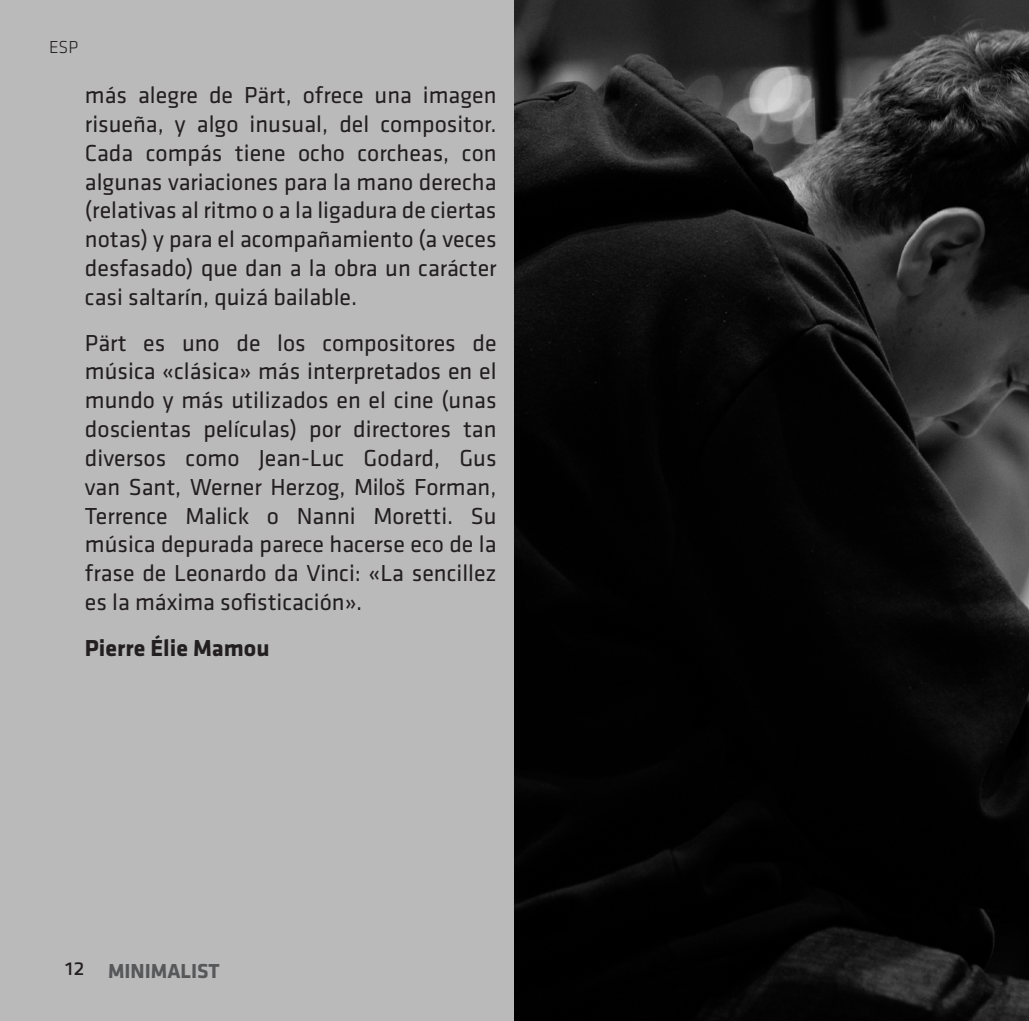
<style>
.page{position:relative;width:1029px;height:1021px;background:#fff}
.page>*{position:absolute;margin:0;border:0;box-sizing:border-box;transform-origin:0 0}
.t1{font:24px/28.8px "Klavika";color:#231f20;text-align:justify}
.t2{font:700 24px "Klavika";color:#231f20}
.t3{font:700 21px "Klavika";color:#57585a}
.t4{font:300 18px "Klavika";color:#231f20}
.s1{font-weight:400;font-size:24px;color:#231f20}
</style>
<div class="page">
<div style="left:0;top:0;width:1029px;height:1020px;background:#bababa"></div>
<hr style="left:514px;top:85px;width:1px;height:850px;background:#f4ecd2">
<img style="left:515px;top:0;width:514px;height:1020px">
<p class="t4" style="left:49px;top:38px;width:31px">ESP</p>
<p class="t1" style="left:85px;top:81px;width:413px">más alegre de Pärt, ofrece una imagen risueña, y algo inusual, del compositor.<br>Cada compás tiene ocho corcheas, con algunas variaciones para la mano derecha (relativas al ritmo o a la ligadura de ciertas notas) y para el acompañamiento (a veces desfasado) que dan a la obra un carácter casi saltarín, quizá bailable.</p>
<p class="t1" style="left:85px;top:329px;width:413px">Pärt es uno de los compositores de música «clásica» más interpretados en el mundo y más utilizados en el cine (unas doscientas películas) por directores tan diversos como Jean-Luc Godard, Gus van Sant, Werner Herzog, Miloš Forman, Terrence Malick o Nanni Moretti. Su música depurada parece hacerse eco de la frase de Leonardo da Vinci: «La sencillez es la máxima sofisticación».</p>
<p class="t2" style="left:85px;top:634px;width:186px">Pierre Élie Mamou</p>
<p class="t3" style="left:65px;top:959px;width:156px"><span class="s1">12</span> MINIMALIST</p>
</div>
